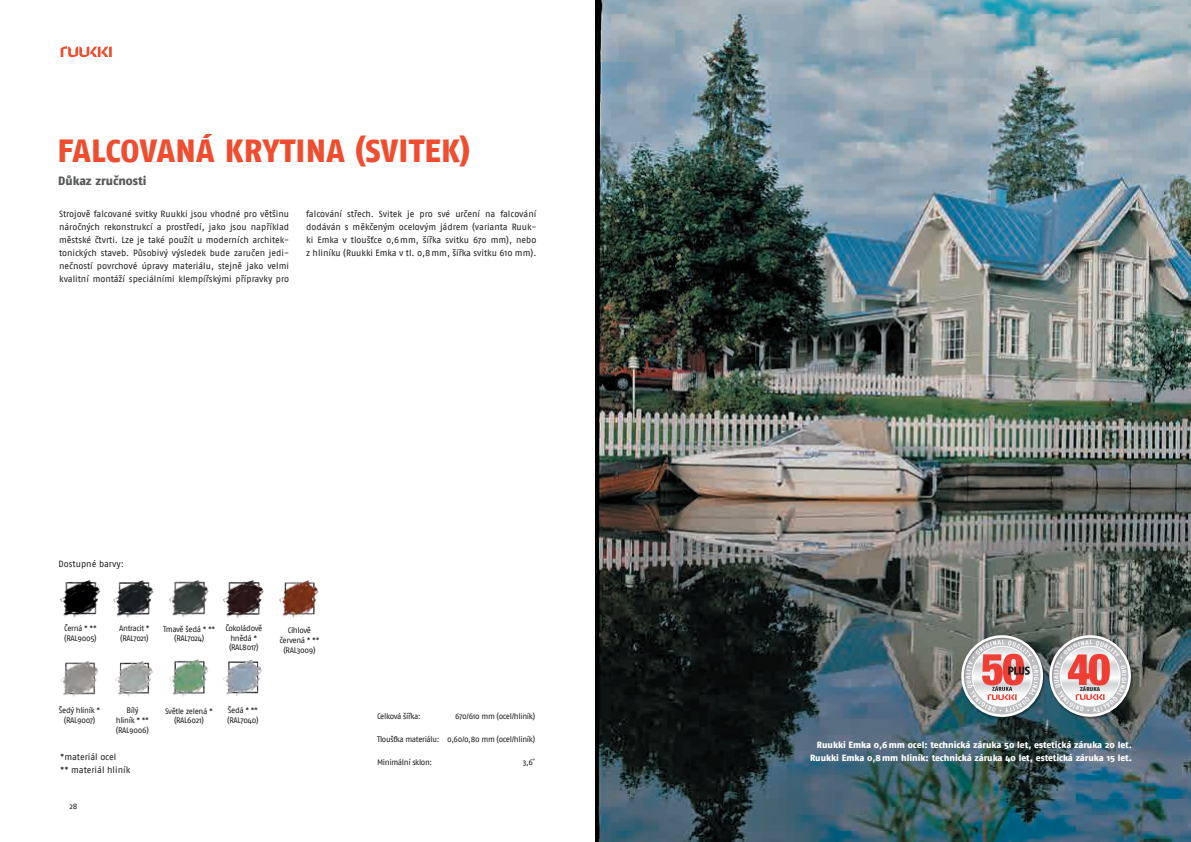
<style>
.page{position:relative;width:1191px;height:842px;background:#fff}
.page>*{position:absolute;margin:0;border:0;box-sizing:border-box;transform-origin:0 0}
.t1{font:800 32px "Fago Pro";letter-spacing:.01em;color:#ef4d2f}
.t2{font:800 12px "Fago Pro";color:#57585a}
.t3{font:9px/13px "Fago Pro";letter-spacing:-.005em;color:#231f20;text-align:justify}
.t4{font:800 9px/13px "Fago Pro";letter-spacing:-.005em;color:#fff;text-align:right}
.t5{font:8px/9.6px "Fago Pro";letter-spacing:-.04em;color:#231f20;text-align:center}
.t6{font:800 5.6px "Fago OT";letter-spacing:.025em;color:#231f20}
</style>
<div class="page">
<svg style="left:61px;top:46px;width:51px;height:11px"></svg>
<img style="left:595px;top:0;width:596px;height:842px">
<img style="left:959px;top:634px;width:175px;height:87px">
<div style="left:961px;top:635px;width:82px;height:82px;border:3px solid #fff;border-radius:50%"></div>
<svg style="left:966px;top:640px;width:72px;height:72px"></svg>
<div style="left:1049px;top:635px;width:82px;height:82px;border:3px solid #fff;border-radius:50%"></div>
<img style="left:114px;top:661px;width:39px;height:36px">
<img style="left:169px;top:659px;width:40px;height:38px">
<img style="left:279px;top:580px;width:40px;height:38px">
<img style="left:60px;top:660px;width:39px;height:37px">
<img style="left:113px;top:580px;width:41px;height:38px">
<img style="left:60px;top:580px;width:41px;height:38px">
<img style="left:223px;top:580px;width:41px;height:38px">
<img style="left:169px;top:580px;width:40px;height:37px">
<img style="left:223px;top:659px;width:39px;height:37px">
<svg style="left:1053px;top:640px;width:73px;height:72px"></svg>
<h1 class="t1" style="left:58px;top:131px;width:414px">FALCOVANÁ KRYTINA (SVITEK)</h1>
<h2 class="t2" style="left:58px;top:174px;width:90px">Důkaz zručnosti</h2>
<p class="t3" style="left:59px;top:207px;width:232px">Strojově falcované svitky Ruukki jsou vhodné pro většinu náročných rekonstrukcí a prostředí, jako jsou například městské čtvrti. Lze je také použít u moderních architek&shy;tonických staveb. Působivý výsledek bude zaručen jedi&shy;nečností povrchové úpravy materiálu, stejně jako velmi kvalitní montáží speciálními klempířskými přípravky pro</p>
<p class="t3" style="left:306px;top:207px;width:232px">falcování střech. Svitek je pro své určení na falcování dodáván s měkčeným ocelovým jádrem (varianta Ruuk&shy;ki Emka v tloušťce 0,6mm, šířka svitku 670 mm), nebo z hliníku (Ruukki Emka v tl. 0,8mm, šířka svitku 610 mm).</p>
<p class="t3" style="left:59px;top:558px;width:67px">Dostupné barvy:</p>
<p class="t5" style="left:64px;top:624px;width:34px;text-align:left">Černá * ** (RAL9005)</p>
<p class="t5" style="left:119px;top:624px;width:32px;text-align:left">Antracit * (RAL7021)</p>
<p class="t5" style="left:163px;top:624px;width:54px">Tmavě šedá * ** (RAL7024)</p>
<p class="t5" style="left:225px;top:624px;width:39px">Čokoládově hnědá * (RAL8017)</p>
<p class="t5" style="left:279px;top:626px;width:41px">Cihlově červená * ** (RAL3009)</p>
<p class="t5" style="left:59px;top:706px;width:43px">Šedý hliník * (RAL9007)</p>
<p class="t5" style="left:116px;top:706px;width:35px">Bílý<br>hliník * ** (RAL9006)</p>
<p class="t3" style="left:60px;top:750px;width:72px">*materiál ocel<br>** materiál hliník</p>
<p class="t5" style="left:69px;top:801px;width:10px">28</p>
<p class="t5" style="left:165px;top:706px;width:49px">Světle zelená * (RAL6021)</p>
<p class="t5" style="left:227px;top:706px;width:33px;text-align:left">Šedá * ** (RAL7040)</p>
<p class="t5" style="left:377px;top:712px;width:45px">Celková šířka:</p>
<p class="t5" style="left:377px;top:735px;width:64px">Tloušťka materiálu:</p>
<p class="t5" style="left:377px;top:758px;width:57px">Minimální sklon:</p>
<p class="t5" style="left:455px;top:712px;width:81px">670/610 mm (ocel/hliník)</p>
<p class="t5" style="left:447px;top:735px;width:89px">0,60/0,80 mm (ocel/hliník)</p>
<p class="t5" style="left:523px;top:758px;width:14px">3,6˚</p>
<p class="t6" style="left:1080px;top:685px;width:22px">ZÁRUKA</p>
<p class="t4" style="left:810px;top:738px;width:323px">Ruukki Emka 0,6mm ocel: technická záruka 50 let, estetická záruka 20 let.<br>Ruukki Emka 0,8mm hliník: technická záruka 40 let, estetická záruka 15 let.</p>
</div>
